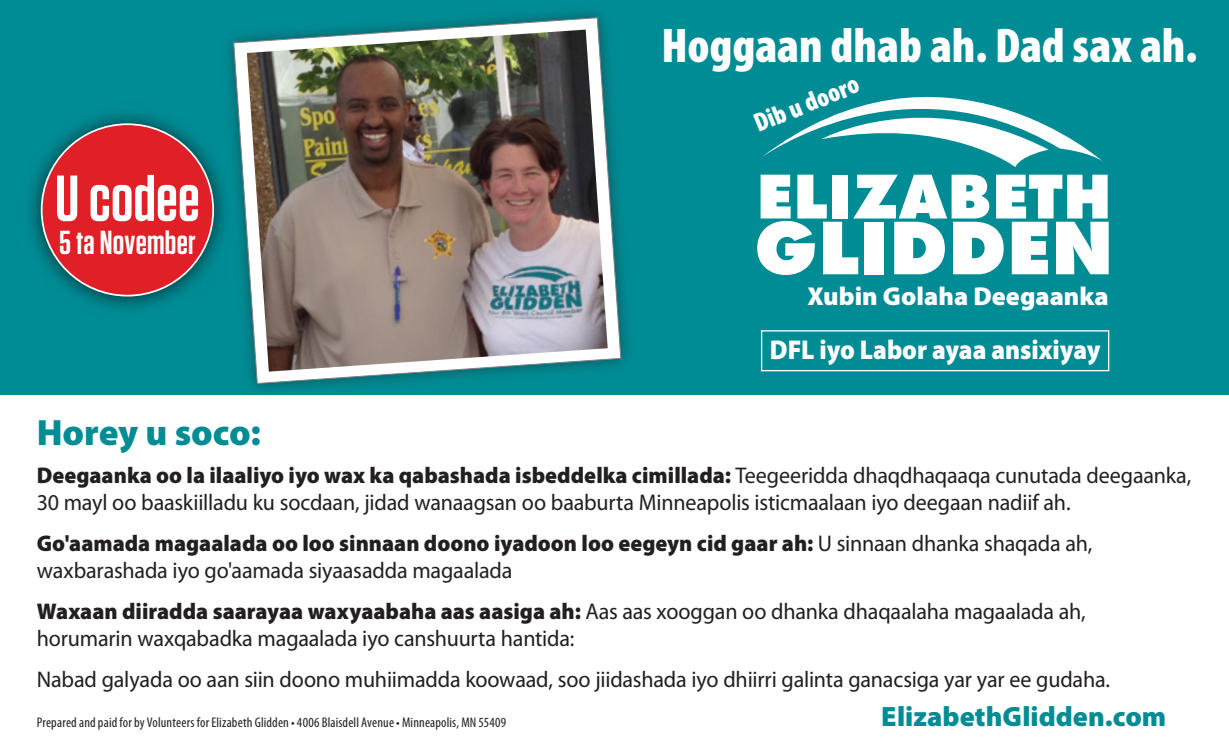
<style>
.page{position:relative;width:1229px;height:756px;background:#fff}
.page>*{position:absolute;margin:0;border:0;box-sizing:border-box;transform-origin:0 0}
.t1{font:600 64.75px "Tungsten";letter-spacing:.005em;color:#fff}
.t2{font:900 condensed 49px "Myriad Pro";color:#fff}
.t3{font:900 36.75px "Myriad Pro";color:#008c95}
.t4{font:600 33.25px "Tungsten";letter-spacing:.01em;color:#fff}
.t5{font:900 28px "Myriad Pro";color:#008c95}
.t6{font:900 27.3px "Myriad Pro";color:#fff;scale:.92 1}
.t7{font:900 condensed 26.6px "Myriad Pro";color:#fff}
.t8{font:900 25.9px "Myriad Pro";color:#fff}
.t9{font:22.75px/27.3px "Myriad Pro";letter-spacing:-.01em;color:#231f20}
.t10{font:condensed 14px "Myriad Pro";letter-spacing:.01em;color:#231f20}
.s1{font-weight:900}
</style>
<div class="page">
<div style="left:0;top:0;width:1228px;height:394px;background:#008c95"></div>
<img style="left:30px;top:113px;width:184px;height:195px">
<div style="left:42px;top:124px;width:171px;height:172px;background:#e01f26;border-radius:50%"></div>
<svg style="left:757px;top:175px;width:351px;height:100px"></svg>
<svg style="left:762px;top:121px;width:341px;height:41px"></svg>
<svg style="left:821px;top:96px;width:227px;height:71px"></svg>
<div style="left:761px;top:330px;width:348px;height:41px;border:1px solid #fff"></div>
<img style="left:214px;top:12px;width:426px;height:383px">
<svg style="left:233px;top:17px;width:388px;height:367px"></svg>
<img style="left:247px;top:30px;width:360px;height:342px">
<h1 class="t1" style="left:55px;top:164px;width:146px">U codee</h1>
<h3 class="t4" style="left:59px;top:225px;width:138px">5 ta November</h3>
<h2 class="t2" style="left:661px;top:19px;width:537px">Hoggaan dhab ah. Dad sax ah.</h2>
<p class="t7" style="left:749px;top:110px;width:112px;rotate:-22deg">Dib u dooro</p>
<p class="t8" style="left:807px;top:282px;width:303px">Xubin Golaha Deegaanka</p>
<p class="t6" style="left:770px;top:335px;width:361px">DFL iyo Labor ayaa ansixiyay</p>
<h3 class="t3" style="left:37px;top:411px;width:225px">Horey u soco:</h3>
<p class="t9" style="left:37px;top:462px;width:1156px"><span class="s1">Deegaanka oo la ilaaliyo iyo wax ka qabashada isbeddelka cimillada:</span> Teegeeridda dhaqdhaqaaqa cunutada deegaanka,<br>30 mayl oo baaskiilladu ku socdaan, jidad wanaagsan oo baaburta Minneapolis isticmaalaan iyo deegaan nadiif ah.</p>
<p class="t9" style="left:37px;top:530px;width:1057px"><span class="s1">Go'aamada magaalada oo loo sinnaan doono iyadoon loo eegeyn cid gaar ah:</span> U sinnaan dhanka shaqada ah, waxbarashada iyo go'aamada siyaasadda magaalada</p>
<p class="t9" style="left:37px;top:598px;width:1050px"><span class="s1">Waxaan diiradda saarayaa waxyaabaha aas aasiga ah:</span> Aas aas xooggan oo dhanka dhaqaalaha magaalada ah, horumarin waxqabadka magaalada iyo canshuurta hantida:</p>
<p class="t9" style="left:37px;top:666px;width:1075px">Nabad galyada oo aan siin doono muhiimadda koowaad, soo jiidashada iyo dhiirri galinta ganacsiga yar yar ee gudaha.</p>
<p class="t10" style="left:37px;top:715px;width:471px">Prepared and paid for by Volunteers for Elizabeth Glidden • 4006 Blaisdell Avenue • Minneapolis, MN 55409</p>
<p class="t5" style="left:881px;top:701px;width:286px">ElizabethGlidden.com</p>
</div>
